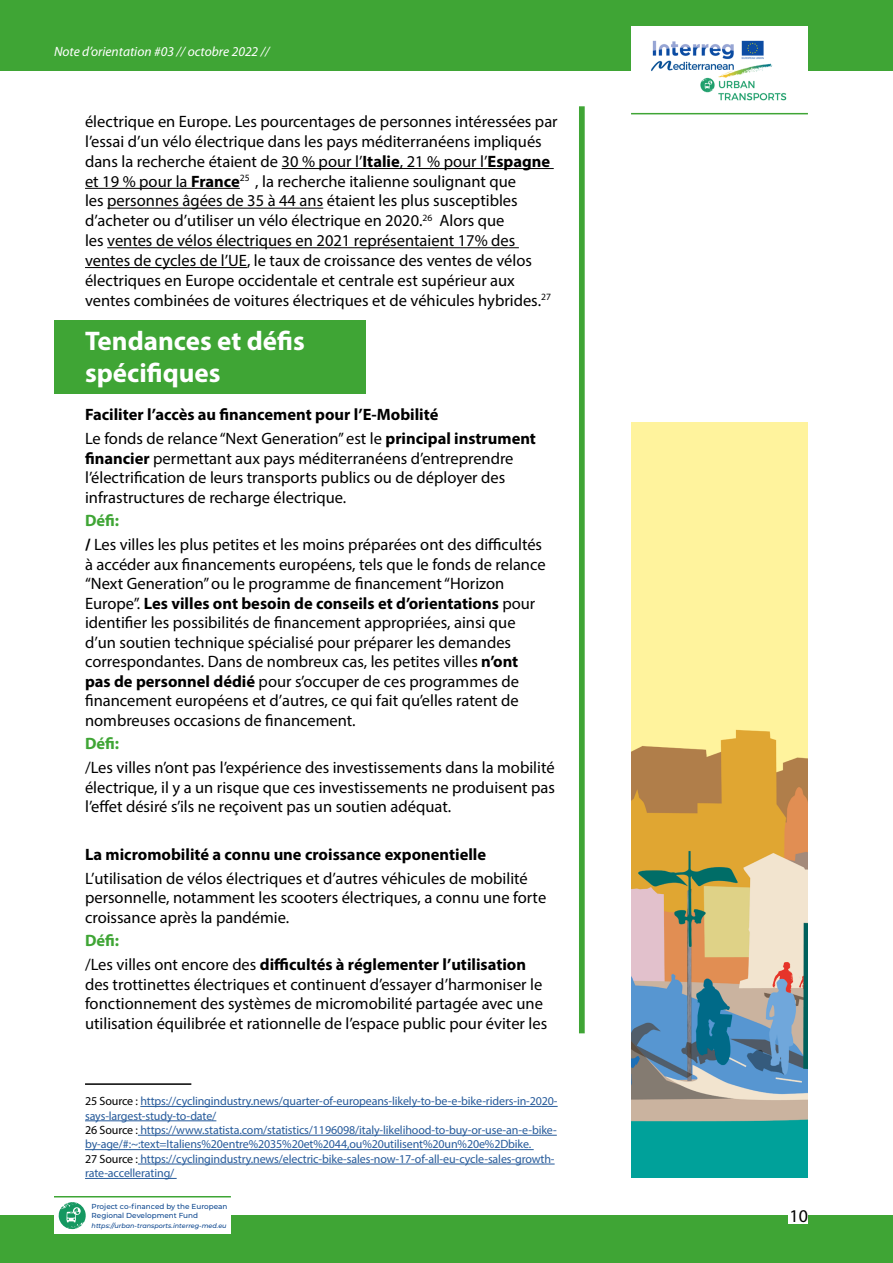
<style>
.page{position:relative;width:893px;height:1263px;background:#fff}
.page>*{position:absolute;margin:0;border:0;box-sizing:border-box;transform-origin:0 0}
.t1{font:700 27px/32.4px "Myriad Pro";color:#fff}
.t2{font:18px "Myriad Pro";color:#000}
.t3{font:16.5px/19.5px "Myriad Pro";color:#000}
.t4{font:700 16.5px/23.7px "Myriad Pro";color:#000}
.t5{font:700 16.5px "Myriad Pro";color:#3fa535}
.t6{font:italic 13.5px "Myriad Pro";color:#fff}
.t7{font:12px/14.4px "Myriad Pro";letter-spacing:-.01em;color:#275b9b}
.t8{font:500 7.2px/8.7px "Montserrat";color:#0c468e}
.t9{font:italic 500 6.45px "Montserrat";color:#0c468e}
.s1{font-weight:700}
.s2{font-weight:400}
.s3{font-weight:700;color:#3fa535}
.s4{color:#3fa535}
.s5{color:#000}
</style>
<div class="page">
<svg style="left:579px;top:106px;width:6px;height:927px;background:#48a93e"></svg>
<div style="left:0;top:1216px;width:882px;height:47px;background:#3fa535"></div>
<div style="left:0;top:0;width:893px;height:71px;background:#3fa535"></div>
<img style="left:631px;top:27px;width:177px;height:88px">
<hr style="left:631px;top:113px;width:177px;height:1px;background:#3fa535">
<div style="left:789px;top:1208px;width:19px;height:16px;background:#fff"></div>
<div style="left:54px;top:1202px;width:177px;height:31px;background:#fff"></div>
<svg style="left:59px;top:1202px;width:27px;height:27px"></svg>
<hr style="left:54px;top:1196px;width:177px;height:1px;background:#3fa535">
<img style="left:631px;top:423px;width:177px;height:755px">
<div style="left:870px;top:1216px;width:23px;height:47px;background:#3fa535"></div>
<div style="left:54px;top:320px;width:312px;height:73px;background:#3fa535"></div>
<hr style="left:282px;top:168px;width:272px;height:1px;background:#000">
<hr style="left:85px;top:188px;width:155px;height:1px;background:#000">
<hr style="left:107px;top:208px;width:216px;height:1px;background:#000">
<hr style="left:107px;top:247px;width:412px;height:1px;background:#000">
<hr style="left:85px;top:267px;width:162px;height:1px;background:#000">
<hr style="left:85px;top:1083px;width:106px;height:2px;background:#000">
<hr style="left:140px;top:1106px;width:418px;height:1px;background:#275b9b">
<hr style="left:85px;top:1120px;width:131px;height:1px;background:#275b9b">
<hr style="left:138px;top:1135px;width:419px;height:1px;background:#275b9b">
<hr style="left:85px;top:1149px;width:449px;height:1px;background:#275b9b">
<hr style="left:138px;top:1164px;width:417px;height:1px;background:#275b9b">
<hr style="left:85px;top:1178px;width:92px;height:1px;background:#275b9b">
<p class="t6" style="left:54px;top:43px;width:217px">Note d’orientation #03 // octobre 2022 //</p>
<p class="t3" style="left:85px;top:112px;width:474px">électrique en Europe. Les pourcentages de personnes intéressées par l’essai d’un vélo électrique dans les pays méditerranéens impliqués dans la recherche étaient de 30 % pour l’<span class="s1">Italie</span>, 21 % pour l’<span class="s1">Espagne </span>et 19 % pour la <span class="s1">France</span><sup>25</sup> , la recherche italienne soulignant que<br>les personnes âgées de 35 à 44 ans étaient les plus susceptibles d’acheter ou d’utiliser un vélo électrique en 2020.<sup>26</sup> Alors que<br>les ventes de vélos électriques en 2021 représentaient 17% des ventes de cycles de l’UE, le taux de croissance des ventes de vélos électriques en Europe occidentale et centrale est supérieur aux ventes combinées de voitures électriques et de véhicules hybrides.<sup>27</sup></p>
<h1 class="t1" style="left:85px;top:324px;width:221px">Tendances et défis spécifiques</h1>
<p class="t4" style="left:85px;top:402px;width:452px">Faciliter l’accès au financement pour l’E-Mobilité<br><span class="s2">Le fonds de relance “Next Generation” est le</span> principal instrument</p>
<p class="t3" style="left:85px;top:448px;width:430px"><span class="s1">financier</span> permettant aux pays méditerranéens d’entreprendre l’électrification de leurs transports publics ou de déployer des infrastructures de recharge électrique.</p>
<p class="t3" style="left:85px;top:509px;width:459px;line-height:23.7px"><span class="s3">Défi:<br></span><span class="s1">/</span> Les villes les plus petites et les moins préparées ont des difficultés</p>
<p class="t3" style="left:85px;top:554px;width:462px">à accéder aux financements européens, tels que le fonds de relance “Next Generation” ou le programme de financement “Horizon Europe”. <span class="s1">Les villes ont besoin de conseils et d’orientations</span> pour identifier les possibilités de financement appropriées, ainsi que d’un soutien technique spécialisé pour préparer les demandes correspondantes. Dans de nombreux cas, les petites villes <span class="s1">n’ont pas de personnel dédié</span> pour s’occuper de ces programmes de financement européens et d’autres, ce qui fait qu’elles ratent de nombreuses occasions de financement.</p>
<p class="t5" style="left:85px;top:733px;width:36px">Défi:</p>
<p class="t3" style="left:85px;top:758px;width:471px;text-align:justify">/Les villes n’ont pas l’expérience des investissements dans la mobilité électrique, il y a un risque que ces investissements ne produisent pas l’effet désiré s’ils ne reçoivent pas un soutien adéquat.</p>
<p class="t4" style="left:85px;top:842px;width:403px">La micromobilité a connu une croissance exponentielle</p>
<p class="t3" style="left:85px;top:868px;width:463px">L’utilisation de vélos électriques et d’autres véhicules de mobilité personnelle, notamment les scooters électriques, a connu une forte croissance après la pandémie.</p>
<p class="t4" style="left:85px;top:928px;width:443px"><span class="s4">Défi:<br></span><span class="s2">/Les villes ont encore des</span> difficultés à réglementer l’utilisation</p>
<p class="t3" style="left:85px;top:974px;width:464px">des trottinettes électriques et continuent d’essayer d’harmoniser le fonctionnement des systèmes de micromobilité partagée avec une utilisation équilibrée et rationnelle de l’espace public pour éviter les</p>
<p class="t7" style="left:85px;top:1094px;width:474px"><span class="s5">25 Source :</span> https://cyclingindustry.news/quarter-of-europeans-likely-to-be-e-bike-riders-in-2020- says-largest-study-to-date/<br><span class="s5">26 Source :</span> https://www.statista.com/statistics/1196098/italy-likelihood-to-buy-or-use-an-e-bike&shy;by-age/#:~:text=Italiens%20entre%2035%20et%2044,ou%20utilisent%20un%20e%2Dbike.<br><span class="s5">27 Source :</span> https://cyclingindustry.news/electric-bike-sales-now-17-of-all-eu-cycle-sales-growth&shy;rate-accellerating/</p>
<p class="t8" style="left:92px;top:1202px;width:137px">Project co-financed by the European<br>Regional Development Fund</p>
<p class="t9" style="left:92px;top:1221px;width:136px">https://urban-transports.interreg-med.eu</p>
<p class="t2" style="left:789px;top:1205px;width:20px">10</p>
</div>
